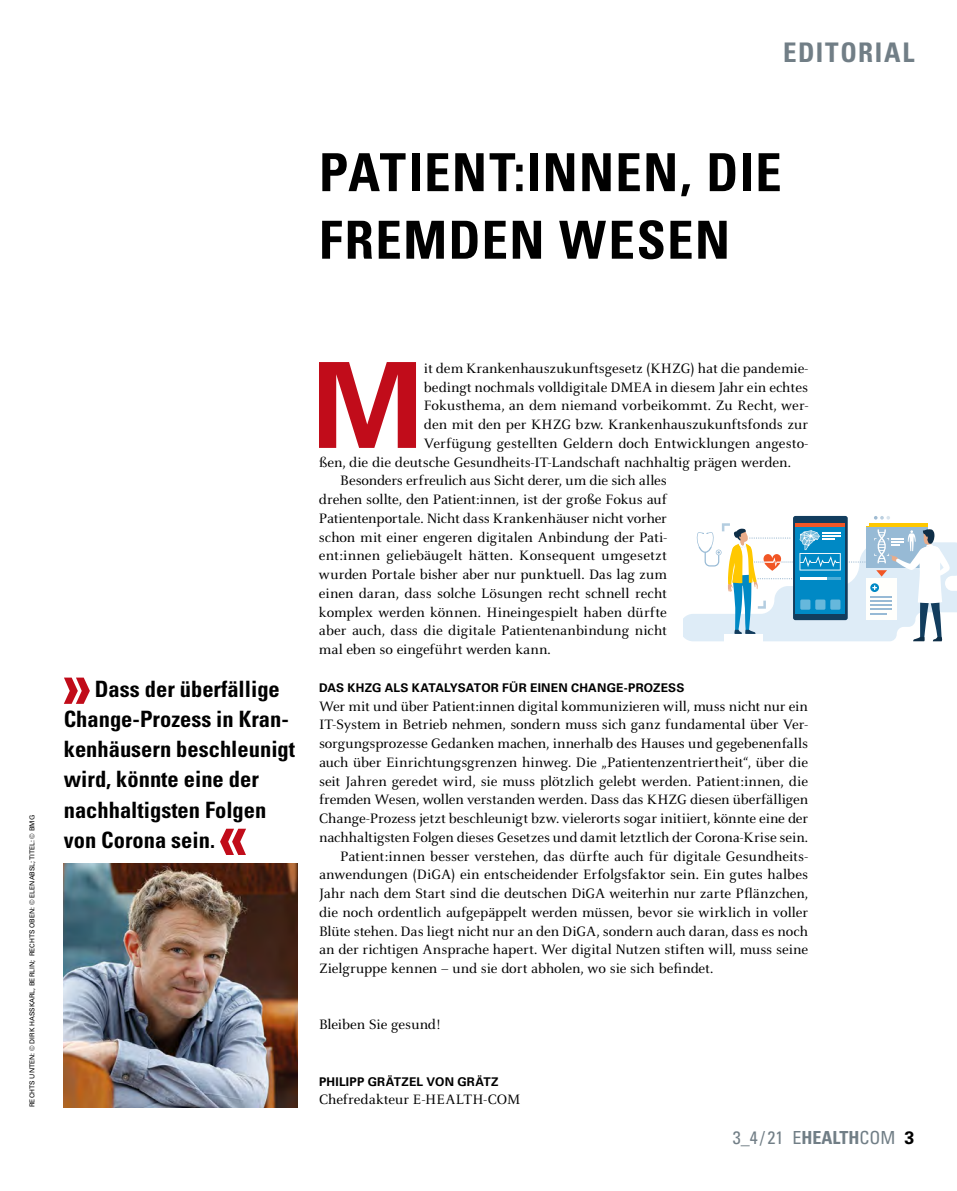
<style>
.page{position:relative;width:957px;height:1191px;background:#fff}
.page>*{position:absolute;margin:0;border:0;box-sizing:border-box;transform-origin:0 0}
.t1{font:700 118.8px "Univers LT Std";color:#c10c1a}
.t2{font:700 condensed 52.5px/67.5px "Univers LT Std";letter-spacing:.03em;color:#000}
.t3{font:700 condensed 27px "Univers LT Std";letter-spacing:.06em;color:#717e86}
.t4{font:700 condensed 22.5px/30px "Univers LT Std";color:#000}
.t5{font:condensed 18px "Univers LT Std";color:#717e86}
.t6{font:15px "Celeste OT";letter-spacing:-.005em;color:#000}
.t7{font:700 12px "Univers LT Std";letter-spacing:.015em;color:#000}
.t8{font:6.75px "Univers LT Std";color:#000}
.s1{font-weight:700}
.s2{font-weight:700;font-stretch:normal;color:#000}
</style>
<div class="page">
<svg style="left:64px;top:677px;width:26px;height:27px"></svg>
<svg style="left:220px;top:828px;width:26px;height:27px"></svg>
<svg style="left:684px;top:516px;width:273px;height:125px"></svg>
<img style="left:64px;top:863px;width:234px;height:244px">
<h3 class="t3" style="left:783px;top:36px;width:133px">EDITORIAL</h3>
<h2 class="t2" style="left:319px;top:138px;width:464px">PATIENT:INNEN, DIE<br>FREMDEN WESEN</h2>
<p class="t8" style="left:28px;top:1107px;width:293px;rotate:-90deg">RECHTS UNTEN: © DIRK HASSKARL, BERLIN; RECHTS OBEN: © ELENABSL; TITEL: © BMG</p>
<h3 class="t4" style="left:64px;top:674px;width:233px;text-indent:31px">Dass der überfällige<br>Change-Prozess in Kran&shy;kenhäusern beschleunigt wird, könnte eine der nachhaltigsten Folgen von Corona sein.</h3>
<h1 class="t1" style="left:312px;top:336px;width:114px">M</h1>
<p class="t6" style="left:424px;top:359px;width:386px">it dem Krankenhauszukunftsgesetz (KHZG) hat die pandemie-</p>
<p class="t6" style="left:424px;top:378px;width:386px">bedingt nochmals volldigitale DMEA in diesem Jahr ein echtes</p>
<p class="t6" style="left:424px;top:397px;width:386px">Fokusthema, an dem niemand vorbeikommt. Zu Recht, wer-</p>
<p class="t6" style="left:424px;top:416px;width:386px">den mit den per KHZG bzw. Krankenhauszukunftsfonds zur</p>
<p class="t6" style="left:424px;top:434px;width:386px">Verfügung gestellten Geldern doch Entwicklungen angesto-</p>
<p class="t6" style="left:319px;top:453px;width:473px">ßen, die die deutsche Gesundheits-IT-Landschaft nachhaltig prägen werden.</p>
<p class="t6" style="left:340px;top:472px;width:328px">Besonders erfreulich aus Sicht derer, um die sich alles</p>
<p class="t6" style="left:319px;top:491px;width:349px">drehen sollte, den Patient:innen, ist der große Fokus auf</p>
<p class="t6" style="left:319px;top:509px;width:349px">Patientenportale. Nicht dass Krankenhäuser nicht vorher</p>
<p class="t6" style="left:319px;top:528px;width:349px">schon mit einer engeren digitalen Anbindung der Pati-</p>
<p class="t6" style="left:319px;top:547px;width:349px">ent:innen geliebäugelt hätten. Konsequent umgesetzt</p>
<p class="t6" style="left:319px;top:566px;width:349px">wurden Portale bisher aber nur punktuell. Das lag zum</p>
<p class="t6" style="left:319px;top:584px;width:349px">einen daran, dass solche Lösungen recht schnell recht</p>
<p class="t6" style="left:319px;top:603px;width:349px">komplex werden können. Hineingespielt haben dürfte</p>
<p class="t6" style="left:319px;top:622px;width:349px">aber auch, dass die digitale Patientenanbindung nicht</p>
<p class="t6" style="left:319px;top:641px;width:233px">mal eben so eingeführt werden kann.</p>
<p class="t7" style="left:319px;top:680px;width:367px">DAS KHZG ALS KATALYSATOR FÜR EINEN CHANGE-PROZESS</p>
<p class="t6" style="left:319px;top:697px;width:490px">Wer mit und über Patient:innen digital kommunizieren will, muss nicht nur ein</p>
<p class="t6" style="left:319px;top:716px;width:490px">IT-System in Betrieb nehmen, sondern muss sich ganz fundamental über Ver-</p>
<p class="t6" style="left:319px;top:734px;width:491px">sorgungsprozesse Gedanken machen, innerhalb des Hauses und gegebenenfalls</p>
<p class="t6" style="left:319px;top:753px;width:490px">auch über Einrichtungsgrenzen hinweg. Die „Patientenzentriertheit“, über die</p>
<p class="t6" style="left:319px;top:772px;width:490px">seit Jahren geredet wird, sie muss plötzlich gelebt werden. Patient:innen, die</p>
<p class="t6" style="left:319px;top:791px;width:491px">fremden Wesen, wollen verstanden werden. Dass das KHZG diesen überfälligen</p>
<p class="t6" style="left:319px;top:809px;width:490px">Change-Prozess jetzt beschleunigt bzw. vielerorts sogar initiiert, könnte eine der</p>
<p class="t6" style="left:319px;top:828px;width:491px">nachhaltigsten Folgen dieses Gesetzes und damit letztlich der Corona-Krise sein.</p>
<p class="t6" style="left:340px;top:847px;width:469px">Patient:innen besser verstehen, das dürfte auch für digitale Gesundheits-</p>
<p class="t6" style="left:319px;top:866px;width:490px">anwendungen (DiGA) ein entscheidender Erfolgsfaktor sein. Ein gutes halbes</p>
<p class="t6" style="left:319px;top:884px;width:491px">Jahr nach dem Start sind die deutschen DiGA weiterhin nur zarte Pflänzchen,</p>
<p class="t6" style="left:319px;top:903px;width:491px">die noch ordentlich aufgepäppelt werden müssen, bevor sie wirklich in voller</p>
<p class="t6" style="left:319px;top:922px;width:490px">Blüte stehen. Das liegt nicht nur an den DiGA, sondern auch daran, dass es noch</p>
<p class="t6" style="left:319px;top:941px;width:491px">an der richtigen Ansprache hapert. Wer digital Nutzen stiften will, muss seine</p>
<p class="t6" style="left:319px;top:959px;width:396px">Zielgruppe kennen – und sie dort abholen, wo sie sich befindet.</p>
<p class="t6" style="left:319px;top:1016px;width:123px">Bleiben Sie gesund!</p>
<p class="t7" style="left:319px;top:1074px;width:181px">PHILIPP GRÄTZEL VON GRÄTZ</p>
<p class="t6" style="left:319px;top:1091px;width:203px">Chefredakteur E-HEALTH-COM</p>
<p class="t5" style="left:733px;top:1126px;width:183px">3_4 / 21 E<span class="s1">HEALTH</span>COM <span class="s2">3</span></p>
</div>
